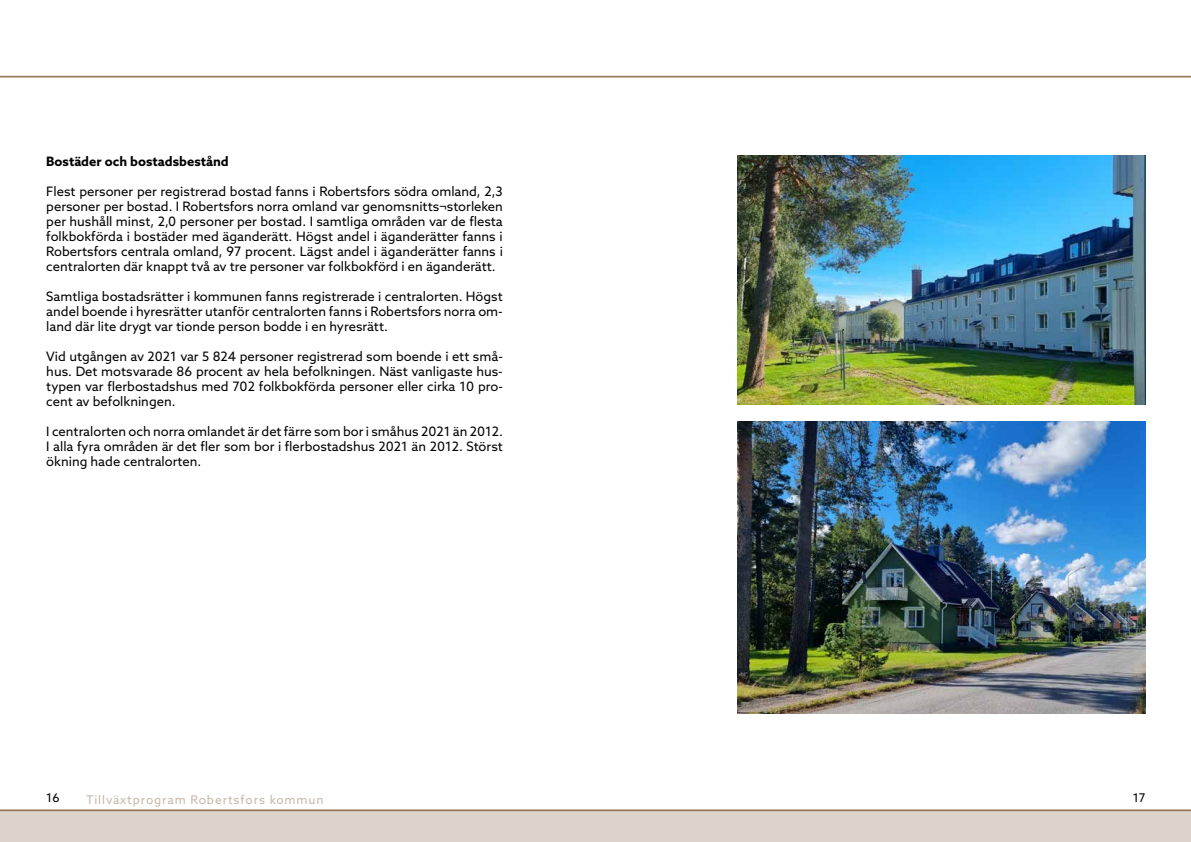
<style>
.page{position:relative;width:1191px;height:842px;background:#fff}
.page>*{position:absolute;margin:0;border:0;box-sizing:border-box;transform-origin:0 0}
.t1{font:13px/15px "Azo Sans";color:#000;text-align:justify}
.t2{font:700 13px "Azo Sans";color:#000}
.t3{font:12px "Azo Sans";letter-spacing:.075em;color:#8f6d4e}
.t4{font:12px "Azo Sans";color:#000}
</style>
<div class="page">
<hr style="left:0;top:810px;width:1191px;height:1px;background:#8f6d4e">
<hr style="left:0;top:76px;width:1191px;height:1px;background:#8f6d4e">
<hr style="left:0;top:77px;width:1191px;height:1px;background:#8f6d4e">
<div style="left:0;top:811px;width:1191px;height:31px;background:#ddd3ca"></div>
<img style="left:737px;top:156px;width:408px;height:249px">
<img style="left:737px;top:421px;width:408px;height:292px">
<p class="t2" style="left:46px;top:153px;width:184px">Bostäder och bostadsbestånd</p>
<p class="t1" style="left:46px;top:184px;width:458px">Flest personer per registrerad bostad fanns i Robertsfors södra omland, 2,3 personer per bostad. I Robertsfors norra omland var genomsnitts¬storleken per hushåll minst, 2,0 personer per bostad. I samtliga områden var de flesta folkbokförda i bostäder med äganderätt. Högst andel i äganderätter fanns i Robertsfors centrala omland, 97 procent. Lägst andel i äganderätter fanns i centralorten där knappt två av tre personer var folkbokförd i en äganderätt.</p>
<p class="t1" style="left:46px;top:289px;width:458px">Samtliga bostadsrätter i kommunen fanns registrerade i centralorten. Högst andel boende i hyresrätter utanför centralorten fanns i Robertsfors norra om&shy;land där lite drygt var tionde person bodde i en hyresrätt.</p>
<p class="t1" style="left:46px;top:349px;width:458px">Vid utgången av 2021 var 5 824 personer registrerad som boende i ett små&shy;hus. Det motsvarade 86 procent av hela befolkningen. Näst vanligaste hus&shy;typen var flerbostadshus med 702 folkbokförda personer eller cirka 10 pro&shy;cent av befolkningen.</p>
<p class="t1" style="left:46px;top:424px;width:458px">I centralorten och norra omlandet är det färre som bor i småhus 2021 än 2012.<br>I alla fyra områden är det fler som bor i flerbostadshus 2021 än 2012. Störst ökning hade centralorten.</p>
<p class="t4" style="left:46px;top:789px;width:15px">16</p>
<p class="t3" style="left:86px;top:791px;width:239px">Tillväxtprogram Robertsfors kommun</p>
<p class="t4" style="left:1132px;top:789px;width:14px">17</p>
</div>
